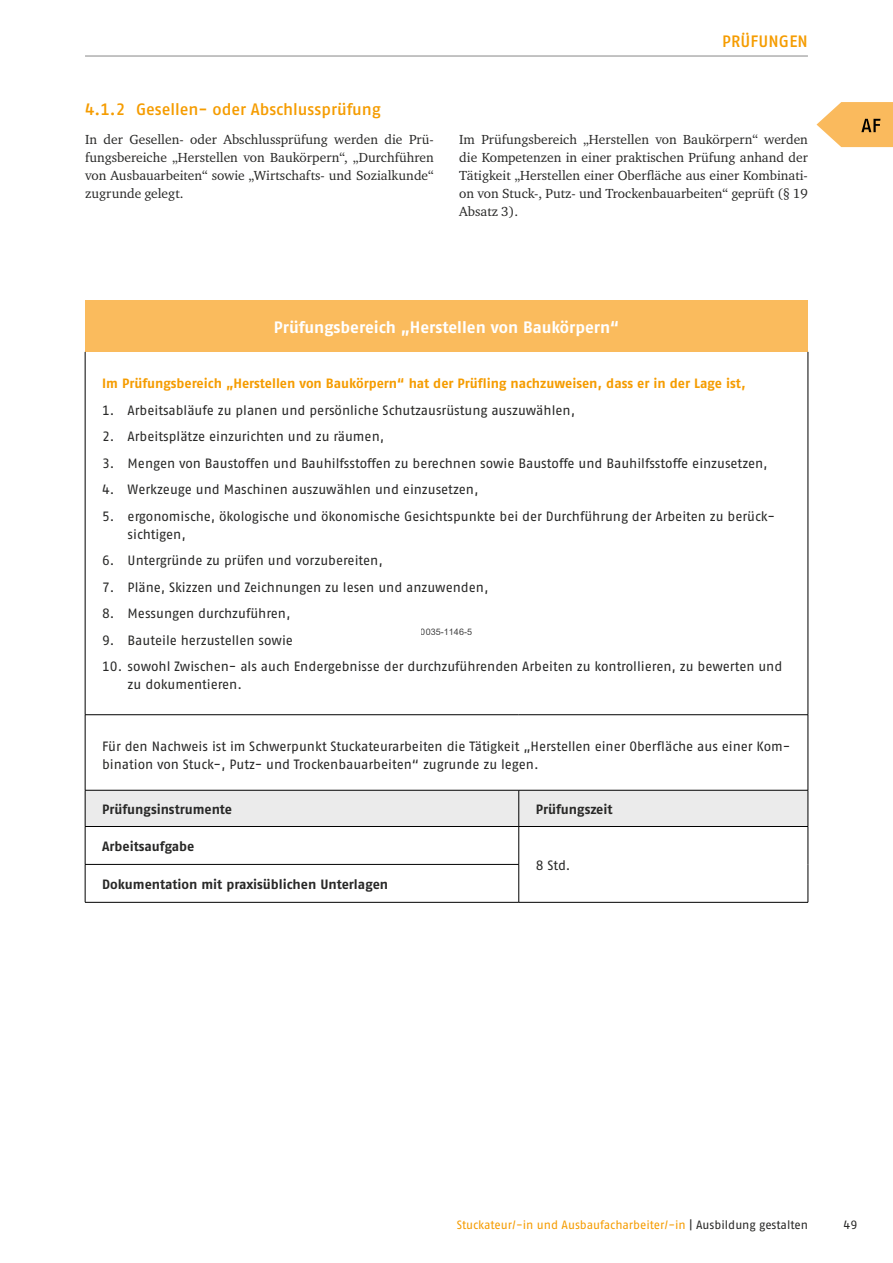
<style>
.page{position:relative;width:893px;height:1263px;background:#fff}
.page>*{position:absolute;margin:0;border:0;box-sizing:border-box;transform-origin:0 0}
.headlines_headline_3_column{font:500 16.5px "Fago Pro";color:#f59c00}
.exams_areas_head{font:700 16.5px "Fago Pro";letter-spacing:-.005em;color:#fff}
.exams_areas_basic{font:13.5px/18px "Fago Pro";letter-spacing:-.005em;color:#282827}
.flowing_text_basic{font:13.5px/18px "Charter ITC Pro";color:#282827;text-align:justify}
.exams_areas_basic_blue{font:700 13.5px "Fago Pro";letter-spacing:-.005em;color:#f59c00}
.exams_areas_bold_9pt{font:700 13.5px "Fago Pro";letter-spacing:-.005em;color:#282827}
.t1{font:12px "Fago Pro";letter-spacing:-.005em;color:#f59c00}
.t2{font:12px "Fago Pro";color:#282827}
.t3{font:9px "Arial";color:rgb(0 0 0/.75)}
.s1{color:#282827}
</style>
<div class="page">
<hr style="left:85px;top:56px;width:723px;height:1px;background:#878787">
<div style="left:85px;top:301px;width:723px;height:51px;background:#fabb5d"></div>
<div style="left:86px;top:791px;width:722px;height:35px;background:#ebebeb"></div>
<hr style="left:85px;top:352px;width:1px;height:363px;background:#000">
<hr style="left:808px;top:352px;width:1px;height:363px;background:#000">
<hr style="left:85px;top:715px;width:1px;height:75px;background:#000">
<hr style="left:808px;top:715px;width:1px;height:75px;background:#000">
<hr style="left:85px;top:714px;width:434px;height:1px;background:#000">
<hr style="left:519px;top:714px;width:289px;height:1px;background:#000">
<hr style="left:85px;top:790px;width:434px;height:1px;background:#000">
<hr style="left:85px;top:790px;width:1px;height:36px;background:#000">
<hr style="left:519px;top:790px;width:289px;height:1px;background:#000">
<hr style="left:518px;top:790px;width:1px;height:36px;background:#000">
<hr style="left:808px;top:790px;width:1px;height:36px;background:#000">
<hr style="left:85px;top:826px;width:434px;height:1px;background:#000">
<hr style="left:85px;top:826px;width:1px;height:38px;background:#000">
<hr style="left:519px;top:826px;width:289px;height:1px;background:#000">
<hr style="left:518px;top:826px;width:1px;height:38px;background:#000">
<hr style="left:808px;top:826px;width:1px;height:38px;background:#000">
<hr style="left:85px;top:864px;width:434px;height:1px;background:#000">
<hr style="left:85px;top:864px;width:1px;height:38px;background:#000">
<hr style="left:518px;top:864px;width:1px;height:38px;background:#000">
<hr style="left:808px;top:864px;width:1px;height:38px;background:#000">
<hr style="left:85px;top:902px;width:434px;height:1px;background:#000">
<hr style="left:519px;top:902px;width:289px;height:1px;background:#000">
<svg style="left:816px;top:102px;width:77px;height:45px"></svg>
<p class="headlines_headline_3_column" style="left:722px;top:31px;width:87px">PRÜFUNGEN</p>
<h3 class="headlines_headline_3_column" style="left:85px;top:99px;width:297px">4.1.2 Gesellen- oder Abschlussprüfung</h3>
<p class="flowing_text_basic" style="left:85px;top:130px;width:350px">In der Gesellen- oder Abschlussprüfung werden die Prü&shy;fungsbereiche „Herstellen von Baukörpern“, „Durchführen von Ausbauarbeiten“ sowie „Wirtschafts- und Sozialkunde“ zugrunde gelegt.</p>
<p class="flowing_text_basic" style="left:459px;top:130px;width:350px">Im Prüfungsbereich „Herstellen von Baukörpern“ werden die Kompetenzen in einer praktischen Prüfung anhand der Tätigkeit „Herstellen einer Oberfläche aus einer Kombinati&shy;on von Stuck-, Putz- und Trockenbauarbeiten“ geprüft (§ 19<br>Absatz 3).</p>
<p class="exams_areas_head" style="left:274px;top:317px;width:347px">Prüfungsbereich „Herstellen von Baukörpern“</p>
<p class="exams_areas_basic_blue" style="left:102px;top:375px;width:645px">Im Prüfungsbereich „Herstellen von Baukörpern“ hat der Prüfling nachzuweisen, dass er in der Lage ist,</p>
<p class="exams_areas_basic" style="left:102px;top:401px;width:474px">1. Arbeitsabläufe zu planen und persönliche Schutzausrüstung auszuwählen,</p>
<p class="exams_areas_basic" style="left:102px;top:427px;width:284px">2. Arbeitsplätze einzurichten und zu räumen,</p>
<p class="exams_areas_basic" style="left:102px;top:454px;width:667px">3. Mengen von Baustoffen und Bauhilfsstoffen zu berechnen sowie Baustoffe und Bauhilfsstoffe einzusetzen,</p>
<p class="exams_areas_basic" style="left:102px;top:480px;width:378px">4. Werkzeuge und Maschinen auszuwählen und einzusetzen,</p>
<p class="exams_areas_basic" style="left:128px;top:507px;width:649px;text-indent:-26px">5. ergonomische, ökologische und ökonomische Gesichtspunkte bei der Durchführung der Arbeiten zu berück&shy;sichtigen,</p>
<p class="exams_areas_basic" style="left:102px;top:551px;width:282px">6. Untergründe zu prüfen und vorzubereiten,</p>
<p class="exams_areas_basic" style="left:102px;top:578px;width:388px">7. Pläne, Skizzen und Zeichnungen zu lesen und anzuwenden,</p>
<p class="exams_areas_basic" style="left:102px;top:604px;width:190px">8. Messungen durchzuführen,</p>
<p class="exams_areas_basic" style="left:102px;top:631px;width:192px">9. Bauteile herzustellen sowie</p>
<p class="exams_areas_basic" style="left:128px;top:657px;width:656px;text-indent:-26px">10. sowohl Zwischen- als auch Endergebnisse der durchzuführenden Arbeiten zu kontrollieren, zu bewerten und zu dokumentieren.</p>
<p class="t3" style="left:421px;top:625px;width:53px">0035-1146-5</p>
<p class="exams_areas_basic" style="left:102px;top:737px;width:690px">Für den Nachweis ist im Schwerpunkt Stuckateurarbeiten die Tätigkeit „Herstellen einer Oberfläche aus einer Kom&shy;bination von Stuck-, Putz- und Trockenbauarbeiten“ zugrunde zu legen.</p>
<p class="exams_areas_bold_9pt" style="left:102px;top:801px;width:131px">Prüfungsinstrumente</p>
<p class="exams_areas_bold_9pt" style="left:536px;top:801px;width:78px">Prüfungszeit</p>
<p class="exams_areas_bold_9pt" style="left:102px;top:838px;width:94px">Arbeitsaufgabe</p>
<p class="exams_areas_basic" style="left:536px;top:856px;width:36px">8 Std.</p>
<p class="exams_areas_bold_9pt" style="left:102px;top:876px;width:288px">Dokumentation mit praxisüblichen Unterlagen</p>
<p class="t1" style="left:457px;top:1218px;width:353px">Stuckateur/-in und Ausbaufacharbeiter/-in <span class="s1">| Ausbildung gestalten</span></p>
<p class="t2" style="left:843px;top:1218px;width:15px">49</p>
</div>
